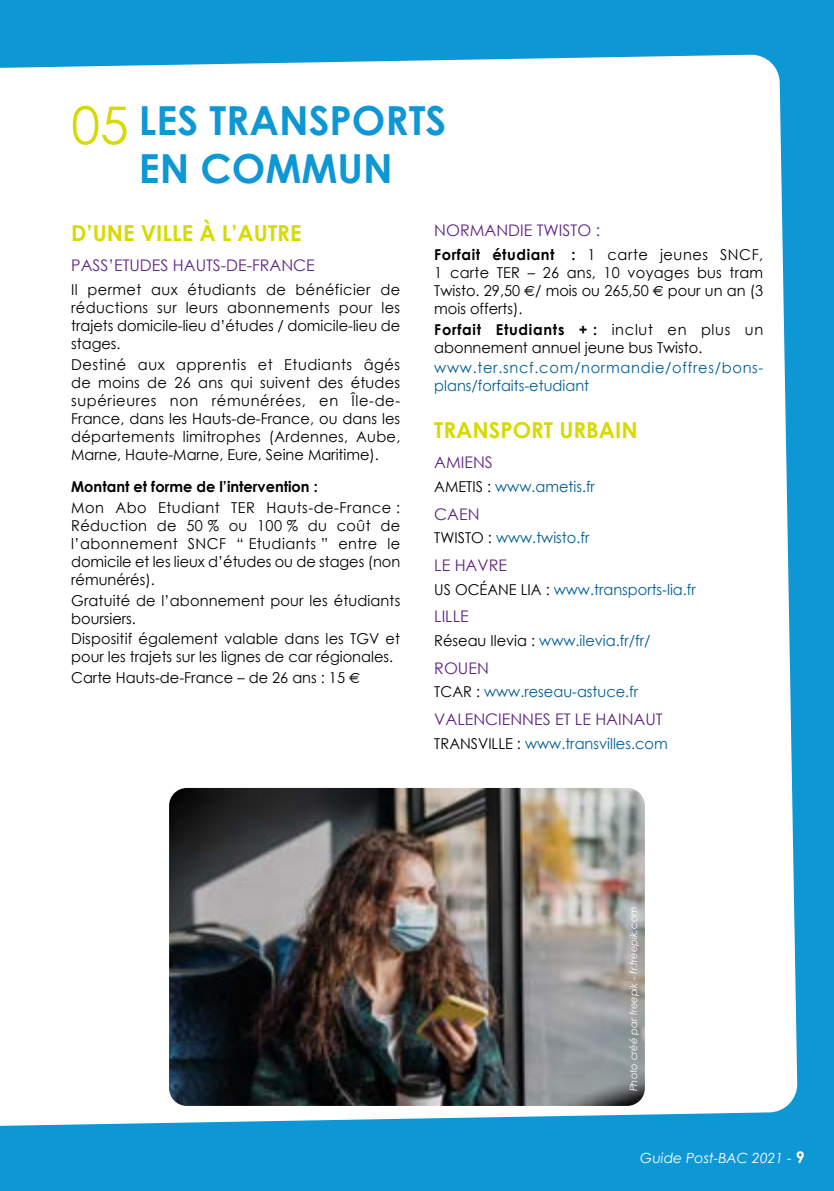
<style>
.page{position:relative;width:834px;height:1191px;background:#fff}
.page>*{position:absolute;margin:0;border:0;box-sizing:border-box;transform-origin:0 0}
.t1{font:700 40px/48px "Century Gothic";color:#0e97d5;text-align:center}
.t2{font:700 22px "Century Gothic";color:#d7da00}
.t3{font:16px "Century Gothic";color:#602483}
.t4{font:15px/18px "Century Gothic";color:#000;text-align:justify}
.t5{font:15px "Century Gothic";color:#005f98}
.t6{font:15px/18px "Century Gothic";letter-spacing:.05em;color:#005f98}
.t7{font:700 15px "Century Gothic";color:#000}
.t8{font:italic 14px "Century Gothic";color:#fff}
.t9{font:italic 10px "Century Gothic";color:#fff}
.s1{font-weight:400;font-size:52px;color:#d7da00}
.s2{font-family:"Euro Sans"}
.s3{font-weight:700}
.s4{color:#000}
.s5{font-weight:700;font-style:normal;font-size:16px}
</style>
<div class="page">
<div style="left:0;top:0;width:833px;height:1191px;background:#0e97d5"></div>
<div style="left:0;top:54px;width:797px;height:1072px;background:#fff"></div>
<img style="left:169px;top:788px;width:475px;height:318px">
<h1 class="t1" style="left:71px;top:95px;width:376px"><span class="s1">05</span> LES TRANSPORTS<br>EN COMMUN</h1>
<h2 class="t2" style="left:71px;top:216px;width:232px">D’UNE VILLE À L’AUTRE</h2>
<p class="t3" style="left:71px;top:254px;width:245px">PASS’ETUDES HAUTS-DE-FRANCE</p>
<p class="t4" style="left:71px;top:280px;width:330px">Il permet aux étudiants de bénéficier de réductions sur leurs abonnements pour les trajets domicile-lieu d’études / domicile-lieu de stages.</p>
<p class="t4" style="left:71px;top:355px;width:330px">Destiné aux apprentis et Etudiants âgés de moins de 26 ans qui suivent des études supérieures non rémunérées, en Île-de-France, dans les Hauts-de-France, ou dans les départements limitrophes (Ardennes, Aube, Marne, Haute-Marne, Eure, Seine Maritime).</p>
<p class="t7" style="left:71px;top:475px;width:248px">Montant et forme de l’intervention :</p>
<p class="t4" style="left:71px;top:498px;width:330px">Mon Abo Etudiant TER Hauts-de-France :<br>Réduction de 50 % ou 100 % du coût de l’abonnement SNCF “ Etudiants ” entre le domicile et les lieux d’études ou de stages (non rémunérés).</p>
<p class="t4" style="left:71px;top:591px;width:330px">Gratuité de l’abonnement pour les étudiants boursiers.</p>
<p class="t4" style="left:71px;top:630px;width:330px">Dispositif également valable dans les TGV et pour les trajets sur les lignes de car régionales.</p>
<p class="t4" style="left:71px;top:668px;width:290px">Carte Hauts-de-France – de 26 ans : 15 <span class="s2">E</span></p>
<p class="t3" style="left:434px;top:219px;width:167px">NORMANDIE TWISTO :</p>
<p class="t4" style="left:434px;top:245px;width:330px"><span class="s3">Forfait étudiant :</span> 1 carte jeunes SNCF, 1 carte TER – 26 ans, 10 voyages bus tram Twisto. 29,50 <span class="s2">E</span>/ mois ou 265,50 <span class="s2">E</span> pour un an (3 mois offerts).</p>
<p class="t4" style="left:434px;top:320px;width:330px"><span class="s3">Forfait Etudiants + :</span> inclut en plus un abonnement annuel jeune bus Twisto.</p>
<p class="t6" style="left:434px;top:359px;width:330px">www.ter.sncf.com/normandie/offres/bons&shy;plans/forfaits-etudiant</p>
<h2 class="t2" style="left:434px;top:413px;width:205px">TRANSPORT URBAIN</h2>
<p class="t3" style="left:434px;top:451px;width:60px">AMIENS</p>
<p class="t5" style="left:434px;top:476px;width:162px"><span class="s4">AMETIS :</span> www.ametis.fr</p>
<p class="t3" style="left:434px;top:502px;width:47px">CAEN</p>
<p class="t5" style="left:434px;top:527px;width:157px"><span class="s4">TWISTO :</span> www.twisto.fr</p>
<p class="t3" style="left:434px;top:554px;width:74px">LE HAVRE</p>
<p class="t5" style="left:434px;top:579px;width:263px"><span class="s4">US OCÉANE LIA :</span> www.transports-lia.fr</p>
<p class="t3" style="left:434px;top:605px;width:36px">LILLE</p>
<p class="t5" style="left:434px;top:630px;width:218px"><span class="s4">Réseau Ilevia :</span> www.ilevia.fr/fr/</p>
<p class="t3" style="left:434px;top:657px;width:56px">ROUEN</p>
<p class="t5" style="left:434px;top:681px;width:205px"><span class="s4">TCAR :</span> www.reseau-astuce.fr</p>
<p class="t3" style="left:434px;top:708px;width:230px">VALENCIENNES ET LE HAINAUT</p>
<p class="t5" style="left:434px;top:733px;width:235px"><span class="s4">TRANSVILLE :</span> www.transvilles.com</p>
<p class="t9" style="left:626px;top:1091px;width:186px;rotate:-90deg">Photo créé par freepik - fr.freepik.com</p>
<p class="t8" style="left:640px;top:1148px;width:166px">Guide Post-BAC 2021 - <span class="s5">9</span></p>
</div>
